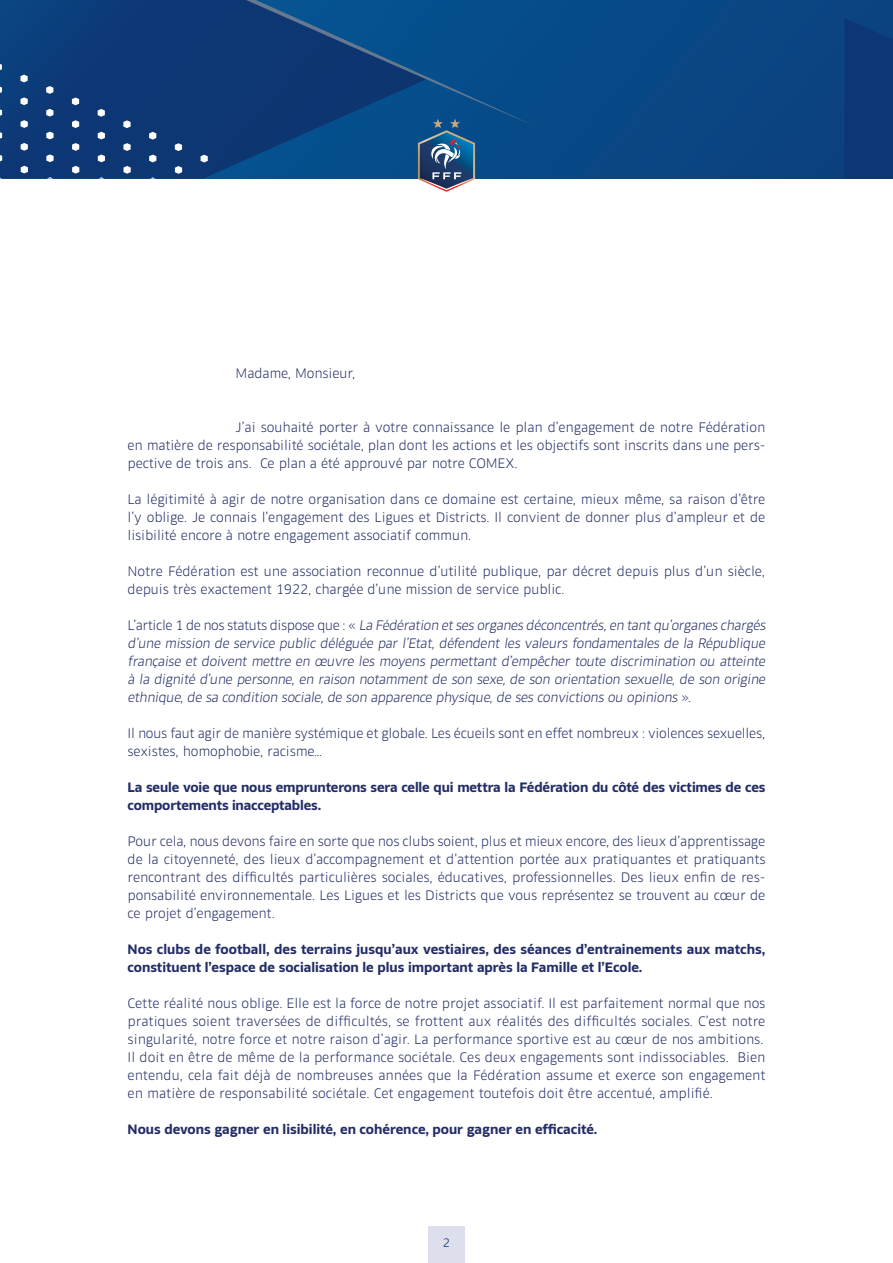
<style>
.page{position:relative;width:893px;height:1263px;background:#fff}
.page>*{position:absolute;margin:0;border:0;box-sizing:border-box;transform-origin:0 0}
.t1{font:13.5px/18px "FFF Equipe Light";letter-spacing:-.005em;color:#232d65;text-align:justify}
.t2{font:13.5px/18px "FFF Equipe Bold";color:#232d65}
.t3{font:12px "FFF Equipe Light";color:#052d6f}
</style>
<div class="page">
<div style="left:428px;top:1227px;width:37px;height:36px;background:#dde0ec"></div>
<div style="left:0;top:0;width:893px;height:179px;background:#0b4683"></div>
<svg style="left:0;top:126px;width:418px;height:53px"></svg>
<div style="left:844px;top:19px;width:49px;height:160px;background:#0d3774"></div>
<svg style="left:123px;top:126px;width:8px;height:2px"></svg>
<svg style="left:149px;top:132px;width:7px;height:8px"></svg>
<svg style="left:175px;top:143px;width:7px;height:8px"></svg>
<svg style="left:201px;top:155px;width:7px;height:7px"></svg>
<svg style="left:72px;top:126px;width:7px;height:2px"></svg>
<svg style="left:98px;top:132px;width:7px;height:7px"></svg>
<svg style="left:123px;top:143px;width:8px;height:8px"></svg>
<svg style="left:149px;top:155px;width:7px;height:7px"></svg>
<svg style="left:175px;top:166px;width:7px;height:8px"></svg>
<svg style="left:21px;top:126px;width:7px;height:2px"></svg>
<svg style="left:46px;top:132px;width:8px;height:7px"></svg>
<svg style="left:72px;top:143px;width:7px;height:8px"></svg>
<svg style="left:98px;top:154px;width:7px;height:8px"></svg>
<svg style="left:124px;top:166px;width:7px;height:8px"></svg>
<svg style="left:150px;top:177px;width:6px;height:2px"></svg>
<svg style="left:0;top:132px;width:2px;height:7px"></svg>
<svg style="left:21px;top:143px;width:7px;height:8px"></svg>
<svg style="left:46px;top:154px;width:8px;height:8px"></svg>
<svg style="left:72px;top:166px;width:7px;height:8px"></svg>
<svg style="left:98px;top:177px;width:6px;height:2px"></svg>
<svg style="left:0;top:155px;width:2px;height:6px"></svg>
<svg style="left:21px;top:166px;width:7px;height:7px"></svg>
<svg style="left:47px;top:177px;width:6px;height:2px"></svg>
<svg style="left:0;top:0;width:527px;height:126px;fill:#0d3976"></svg>
<img style="left:418px;top:142px;width:57px;height:50px">
<svg style="left:420px;top:119px;width:53px;height:71px"></svg>
<p class="t1" style="left:236px;top:364px;width:121px">Madame, Monsieur,</p>
<p class="t1" style="left:128px;top:418px;width:639px;text-indent:108px">J’ai souhaité porter à votre connaissance le plan d’engagement de notre Fédération en matière de responsabilité sociétale, plan dont les actions et les objectifs sont inscrits dans une pers&shy;pective de trois ans. Ce plan a été approuvé par notre COMEX.</p>
<p class="t1" style="left:128px;top:490px;width:639px">La légitimité à agir de notre organisation dans ce domaine est certaine, mieux même, sa raison d’être l’y oblige. Je connais l’engagement des Ligues et Districts. Il convient de donner plus d’ampleur et de lisibilité encore à notre engagement associatif commun.</p>
<p class="t1" style="left:128px;top:562px;width:639px">Notre Fédération est une association reconnue d’utilité publique, par décret depuis plus d’un siècle, depuis très exactement 1922, chargée d’une mission de service public.</p>
<p class="t1" style="left:128px;top:616px;width:642px">L’ a rt i c l e 1 d e n o s sta t ut s d i s p o s e q u e : « La Fédération etses organes déconcentrés,en tantqu’organes chargés d’une mission de service public déléguée par l’Etat, défendent les valeurs fondamentales de la République française et doivent mettre en œuvre les moyens permettant d’empêcher toute discrimination ou atteinte à la dignité d’une personne, en raison notamment de son sexe, de son orientation sexuelle, de son origine ethnique, de sa condition sociale, de son apparence physique, de ses convictions ou opinions ».</p>
<p class="t1" style="left:128px;top:724px;width:639px">Il nous faut agir de manière systémique et globale. Les écueils sont en effet nombreux : violences sexuelles, sexistes, homophobie, racisme…</p>
<p class="t2" style="left:128px;top:778px;width:639px">La seule voie que nous emprunterons sera celle qui mettra la Fédération du côté des victimes de ces comportements inacceptables.</p>
<p class="t1" style="left:128px;top:832px;width:640px">Pour cela, nous devons faire en sorte que nos clubs soient, plus et mieux encore, des lieux d’apprentissage de la citoyenneté, des lieux d’accompagnement et d’attention portée aux pratiquantes et pratiquants rencontrant des difficultés particulières sociales, éducatives, professionnelles. Des lieux enfin de res&shy;ponsabilité environnementale. Les Ligues et les Districts que vous représentez se trouvent au cœur de ce projet d’engagement.</p>
<p class="t2" style="left:128px;top:940px;width:639px">Nos clubs de football, des terrains jusqu’aux vestiaires, des séances d’entrainements aux matchs, constituent l’espace de socialisation le plus important après la Famille et l’Ecole.</p>
<p class="t1" style="left:128px;top:994px;width:639px;text-align:left">Cette réalité nous oblige. Elle est la force de notre projet associatif. Il est parfaitement normal que nos pratiques soient traversées de difficultés, se frottent aux réalités des difficultés sociales. C’est notre singularité, notre force et notre raison d’agir. La performance sportive est au cœur de nos ambitions.<br>Il doit en être de même de la performance sociétale. Ces deux engagements sont indissociables. Bien entendu, cela fait déjà de nombreuses années que la Fédération assume et exerce son engagement en matière de responsabilité sociétale. Cet engagement toutefois doit être accentué, amplifié.</p>
<p class="t2" style="left:128px;top:1120px;width:471px">Nous devons gagner en lisibilité, en cohérence, pour gagner en efficacité.</p>
<p class="t3" style="left:443px;top:1235px;width:9px">2</p>
</div>
